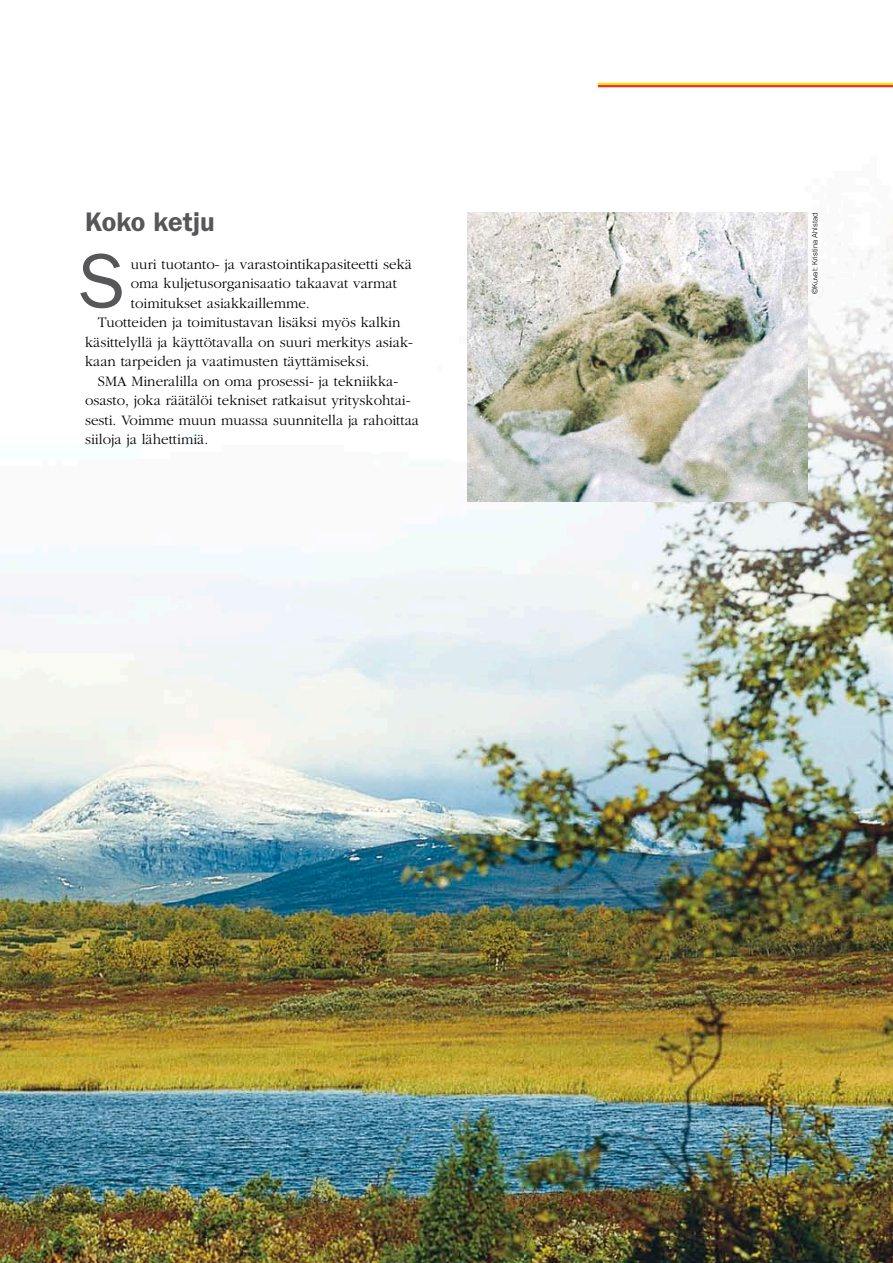
<style>
.page{position:relative;width:893px;height:1263px;background:#fff}
.page>*{position:absolute;margin:0;border:0;box-sizing:border-box;transform-origin:0 0}
.Brödtext_anfang_FI{font:77.55px "ITC Franklin Gothic Std";color:#57575a}
.Rubrik_liten{font:600 27px "ITC Franklin Gothic Std";color:#57575a}
.Brödtext_FI{font:300 15px/19.5px "Garamond";color:#000}
.Brödtext_anfang_FI-2{font:300 15px/19.5px "Garamond";color:#000}
.t1{font:300 7.5px "Helvetica";color:#000}
</style>
<div class="page">
<img style="left:0;top:82px;width:893px;height:1181px">
<img style="left:468px;top:213px;width:340px;height:289px">
<hr style="left:598px;top:83px;width:295px;height:2px;background:#ffdf00">
<hr style="left:598px;top:85px;width:295px;height:2px;background:#e53138">
<p class="Rubrik_liten" style="left:85px;top:206px;width:131px">Koko ketju</p>
<p class="Brödtext_anfang_FI" style="left:77px;top:237px;width:50px">S</p>
<p class="Brödtext_anfang_FI-2" style="left:131px;top:254px;width:283px">uuri tuotanto- ja varastointikapasiteetti sekä oma kuljetusorganisaatio takaavat varmat toimitukset asiakkaillemme.</p>
<p class="Brödtext_FI" style="left:85px;top:313px;width:329px;text-indent:13px">Tuotteiden ja toimitustavan lisäksi myös kalkin käsittelyllä ja käyttötavalla on suuri merkitys asiak&shy;kaan tarpeiden ja vaatimusten täyttämiseksi.</p>
<p class="Brödtext_FI" style="left:85px;top:371px;width:336px;text-indent:13px">SMA Mineralilla on oma prosessi- ja tekniikka&shy;osasto, joka räätälöi tekniset ratkaisut yrityskohtai&shy;sesti. Voimme muun muassa suunnitella ja rahoittaa siiloja ja lähettimiä.</p>
<p class="t1" style="left:809px;top:294px;width:83px;rotate:-90deg">©Kuvat: Kristina Ahlstad</p>
</div>
